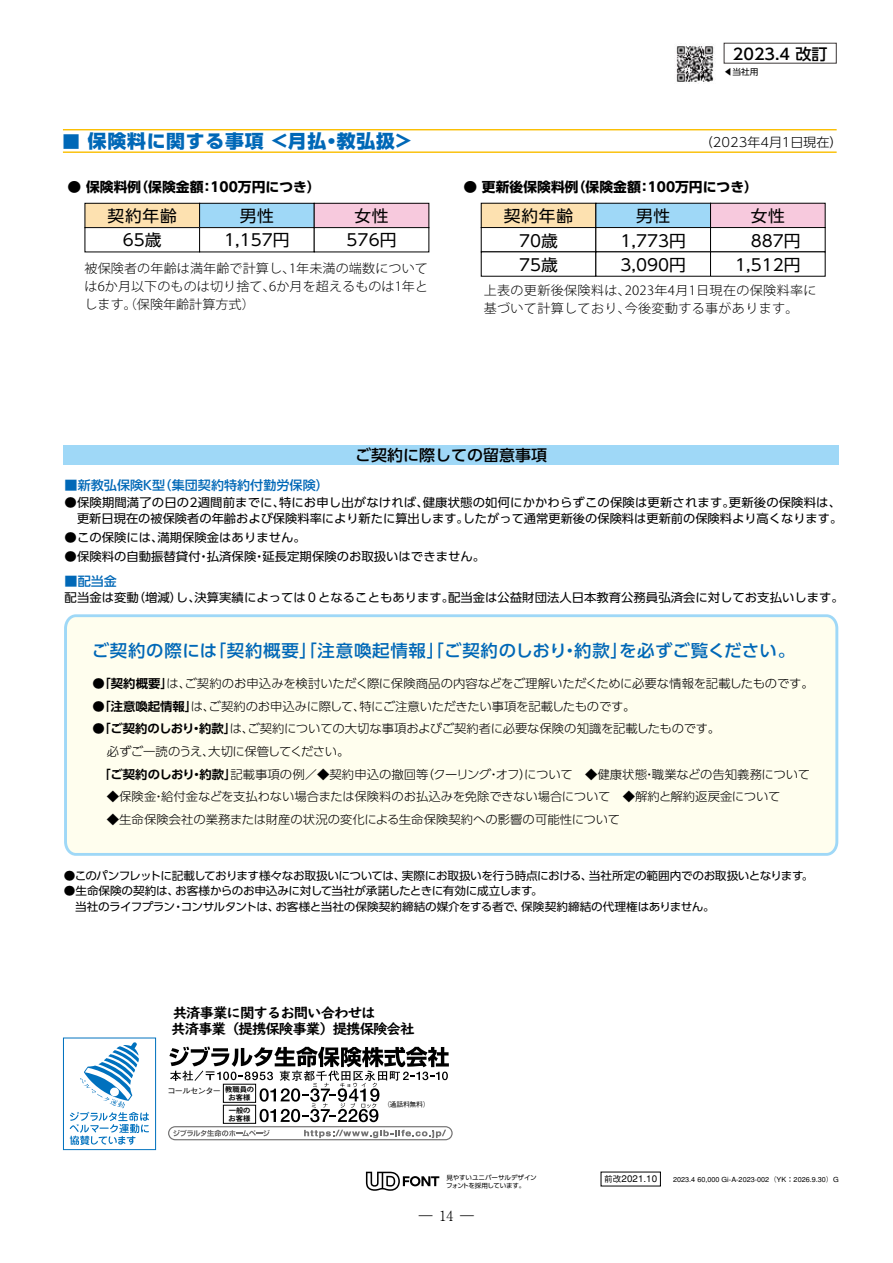
<style>
.page{position:relative;width:893px;height:1263px;background:#fff}
.page>*{position:absolute;margin:0;border:0;box-sizing:border-box;transform-origin:0 0}
.t1{font:800 18.3px "UD Shin Go Pr 6";letter-spacing:.04em;color:#0068b7}
.t2{font:500 16.95px "UD Shin Go Pr 6";letter-spacing:.04em;color:#0068b7}
.t3{font:16.2px/24px "UD Shin Go Pr 6";color:#000}
.t4{font:500 15.45px "UD Shin Go Pr 6";color:#000}
.t5{font:14.1px/16.5px "UD Digi Kyokasho N B";letter-spacing:-.075em;color:#000}
.t6{font:300 13.8px "Ryumin Pr 6";color:#000}
.t7{font:700 13.35px "UD Shin Go Pr 6";color:#000}
.t8{font:300 12.75px/18.3px "Koz Go Pr 6 N";letter-spacing:.025em;color:#000}
.t9{font:500 12.75px "UD Shin Go Pr 6";color:#0068b7}
.t10{font:300 12.75px "UD Shin Go Pr 6";color:#000}
.t11{font:300 12px "UD Shin Go Pr 6";letter-spacing:-.01em;color:#000}
.t12{font:12px/16.2px "UD Shin Go Pr 6";color:#000;text-align:right}
.t13{font:300 12px "UD Shin Go Pr 6";letter-spacing:-.035em;color:#000}
.t14{font:11.25px/15.5px "UD Shin Go Pr 6";letter-spacing:-.035em;color:#000}
.t15{font:500 9.6px "Gothic BBB";color:#000}
.t16{font:500 8.4px "Gothic BBB";letter-spacing:-.13em;color:#000}
.t17{font:8.4px "UD Shin Go Pr 6";color:#000}
.t18{font:500 7.05px "Gothic BBB";color:#000}
.t19{font:700 7.05px/7.8px "Koz Go Pro";color:#000}
.t20{font:6.3px "UD Shin Go Pr 6";letter-spacing:-.02em;color:#000}
.t21{font:6.3px "UD Shin Go Pr 6";letter-spacing:-.08em;color:#000}
.s1{font-size:16.95px}
.s2{font-family:"UD Shin Go Pr 6 De";font-weight:700}
.s3{font-size:8.4px}
</style>
<div class="page">
<div style="left:64px;top:614px;width:775px;height:242px;background:#fffeee"></div>
<div style="left:481px;top:203px;width:115px;height:25px;background:#fde1b0"></div>
<div style="left:596px;top:203px;width:114px;height:25px;background:#9fd8f7"></div>
<div style="left:710px;top:203px;width:115px;height:25px;background:#f7c9dd"></div>
<div style="left:481px;top:227px;width:115px;height:25px;border:1px solid #000"></div>
<div style="left:595px;top:227px;width:116px;height:25px;border:1px solid #000"></div>
<div style="left:710px;top:227px;width:115px;height:25px;border:1px solid #000"></div>
<div style="left:481px;top:251px;width:115px;height:26px;border:1px solid #000"></div>
<div style="left:595px;top:251px;width:116px;height:26px;border:1px solid #000"></div>
<div style="left:710px;top:251px;width:115px;height:26px;border:1px solid #000"></div>
<hr style="left:63px;top:151px;width:774px;height:2px;background:#fabe00">
<hr style="left:63px;top:129px;width:774px;height:1px;background:#fabe00">
<div style="left:85px;top:203px;width:115px;height:25px;background:#fde1b0"></div>
<div style="left:85px;top:203px;width:115px;height:25px;border:1px solid #000"></div>
<div style="left:200px;top:203px;width:114px;height:25px;background:#9fd8f7"></div>
<div style="left:199px;top:203px;width:116px;height:25px;border:1px solid #000"></div>
<div style="left:314px;top:203px;width:115px;height:25px;background:#f7c9dd"></div>
<div style="left:314px;top:203px;width:115px;height:25px;border:1px solid #000"></div>
<div style="left:85px;top:227px;width:115px;height:25px;border:1px solid #000"></div>
<div style="left:199px;top:227px;width:116px;height:25px;border:1px solid #000"></div>
<div style="left:314px;top:227px;width:115px;height:25px;border:1px solid #000"></div>
<div style="left:63px;top:1038px;width:93px;height:112px;border:1px solid #0071be"></div>
<svg style="left:70px;top:1042px;width:79px;height:103px"></svg>
<div style="left:63px;top:445px;width:776px;height:20px;background:#9fd8f7"></div>
<div style="left:336px;top:755px;width:227px;height:19px;background:#fffeee"></div>
<img style="left:676px;top:46px;width:38px;height:36px">
<svg style="left:168px;top:1046px;width:285px;height:94px"></svg>
<svg style="left:366px;top:1172px;width:73px;height:19px"></svg>
<p class="t4" style="left:733px;top:41px;width:96px">2023.4 改訂</p>
<p class="t17" style="left:724px;top:65px;width:36px">◀当社用</p>
<h1 class="t1" style="left:63px;top:126px;width:352px"><span class="s1">■</span> 保険料に関する事項 ＜月払・教弘扱＞</h1>
<p class="t7" style="left:68px;top:176px;width:255px">● 保険料例（保険金額：100万円につき）</p>
<p class="t7" style="left:463px;top:176px;width:296px">● 更新後保険料例（保険金額：100万円につき）</p>
<p class="t10" style="left:700px;top:131px;width:144px">（2023年4月1日現在）</p>
<h3 class="t3" style="left:108px;top:203px;width:71px">契約年齢</h3>
<h3 class="t3" style="left:240px;top:203px;width:36px">男性</h3>
<h3 class="t3" style="left:354px;top:203px;width:36px">女性</h3>
<h3 class="t3" style="left:123px;top:228px;width:40px">65歳</h3>
<h3 class="t3" style="left:224px;top:228px;width:67px">1,157円</h3>
<h3 class="t3" style="left:347px;top:228px;width:51px">576円</h3>
<p class="t8" style="left:85px;top:259px;width:345px;text-align:justify">被保険者の年齢は満年齢で計算し、1年未満の端数については6か月以下のものは切り捨て、6か月を超えるものは1年とします。（保険年齢計算方式）</p>
<h3 class="t3" style="left:504px;top:203px;width:71px">契約年齢</h3>
<h3 class="t3" style="left:636px;top:203px;width:36px">男性</h3>
<h3 class="t3" style="left:751px;top:203px;width:36px">女性</h3>
<h3 class="t3" style="left:519px;top:229px;width:40px">70歳<br>75歳</h3>
<p class="t8" style="left:484px;top:281px;width:334px">上表の更新後保険料は、2023年4月1日現在の保険料率に基づいて計算しており、今後変動する事があります。</p>
<h3 class="t3" style="left:620px;top:229px;width:67px">1,773円<br>3,090円</h3>
<h3 class="t3" style="left:735px;top:229px;width:67px;text-align:right">887円<br>1,512円</h3>
<p class="t9" style="left:65px;top:474px;width:266px">■新教弘保険K型（集団契約特約付勤労保険）</p>
<p class="t4" style="left:355px;top:443px;width:194px">ご契約に際しての留意事項</p>
<p class="t12" style="left:65px;top:494px;width:779px">●保険期間満了の日の2週間前までに、特にお申し出がなければ、健康状態の如何にかかわらずこの保険は更新されます。更新後の保険料は、更新日現在の被保険者の年齢および保険料率により新たに算出します。したがって通常更新後の保険料は更新前の保険料より高くなります。</p>
<p class="t12" style="left:65px;top:529px;width:243px">●この保険には、満期保険金はありません。</p>
<p class="t12" style="left:65px;top:548px;width:422px">●保険料の自動振替貸付・払済保険・延長定期保険のお取扱いはできません。</p>
<p class="t9" style="left:65px;top:570px;width:54px">■配当金</p>
<p class="t12" style="left:65px;top:589px;width:781px">配当金は変動（増減）し、決算実績によっては０となることもあります。配当金は公益財団法人日本教育公務員弘済会に対してお支払いします。</p>
<h2 class="t2" style="left:92px;top:637px;width:705px">ご契約の際には「契約概要」「注意喚起情報」「ご契約のしおり・約款」を必ずご覧ください。</h2>
<p class="t11" style="left:92px;top:674px;width:723px">●<span class="s2">「契約概要」</span>は、ご契約のお申込みを検討いただく際に保険商品の内容などをご理解いただくために必要な情報を記載したものです。</p>
<p class="t11" style="left:92px;top:696px;width:545px">●<span class="s2">「注意喚起情報」</span>は、ご契約のお申込みに際して、特にご注意いただきたい事項を記載したものです。</p>
<p class="t11" style="left:92px;top:719px;width:629px">●<span class="s2">「ご契約のしおり・約款」</span>は、ご契約についての大切な事項およびご契約者に必要な保険の知識を記載したものです。</p>
<p class="t13" style="left:107px;top:742px;width:244px">必ずご一読のうえ、大切に保管してください。</p>
<p class="t11" style="left:99px;top:764px;width:713px"><span class="s2">「ご契約のしおり・約款」</span>記載事項の例／◆契約申込の撤回等（クーリング・オフ）について　◆健康状態・職業などの告知義務について</p>
<p class="t11" style="left:107px;top:787px;width:675px">◆保険金・給付金などを支払わない場合または保険料のお払込みを免除できない場合について　◆解約と解約返戻金について</p>
<p class="t11" style="left:107px;top:809px;width:515px">◆生命保険会社の業務または財産の状況の変化による生命保険契約への影響の可能性について</p>
<p class="t14" style="left:64px;top:867px;width:751px">●このパンフレットに記載しております様々なお取扱いについては、実際にお取扱いを行う時点における、当社所定の範囲内でのお取扱いとなります。</p>
<p class="t14" style="left:75px;top:883px;width:641px;text-indent:-11px">●生命保険の契約は、お客様からのお申込みに対して当社が承諾したときに有効に成立します。<br>当社のライフプラン・コンサルタントは、お客様と当社の保険契約締結の媒介をする者で、保険契約締結の代理権はありません。</p>
<p class="t5" style="left:171px;top:1004px;width:245px">共済事業に関するお問い合わせは<br>共済事業（提携保険事業）提携保険会社</p>
<p class="t19" style="left:225px;top:1086px;width:30px;text-align:center">教職員のお客様</p>
<p class="t16" style="left:167px;top:1086px;width:56px">コールセンター</p>
<p class="t19" style="left:229px;top:1107px;width:23px">一般のお客様</p>
<p class="t18" style="left:383px;top:1101px;width:48px">（通話料無料）</p>
<p class="t20" style="left:446px;top:1172px;width:92px">見やすいユニバーサルデザイン</p>
<p class="t15" style="left:604px;top:1173px;width:55px"><span class="s3">前改</span>2021.10</p>
<p class="t18" style="left:673px;top:1175px;width:167px">2023.4 60,000 Gi-A-2023-002（YK：2026.9.30）G</p>
<p class="t21" style="left:446px;top:1180px;width:81px">フォントを採用しています。</p>
<p class="t6" style="left:440px;top:1205px;width:15px">14</p>
<p class="t6" style="left:419px;top:1205px;width:57px">―　　―</p>
</div>
